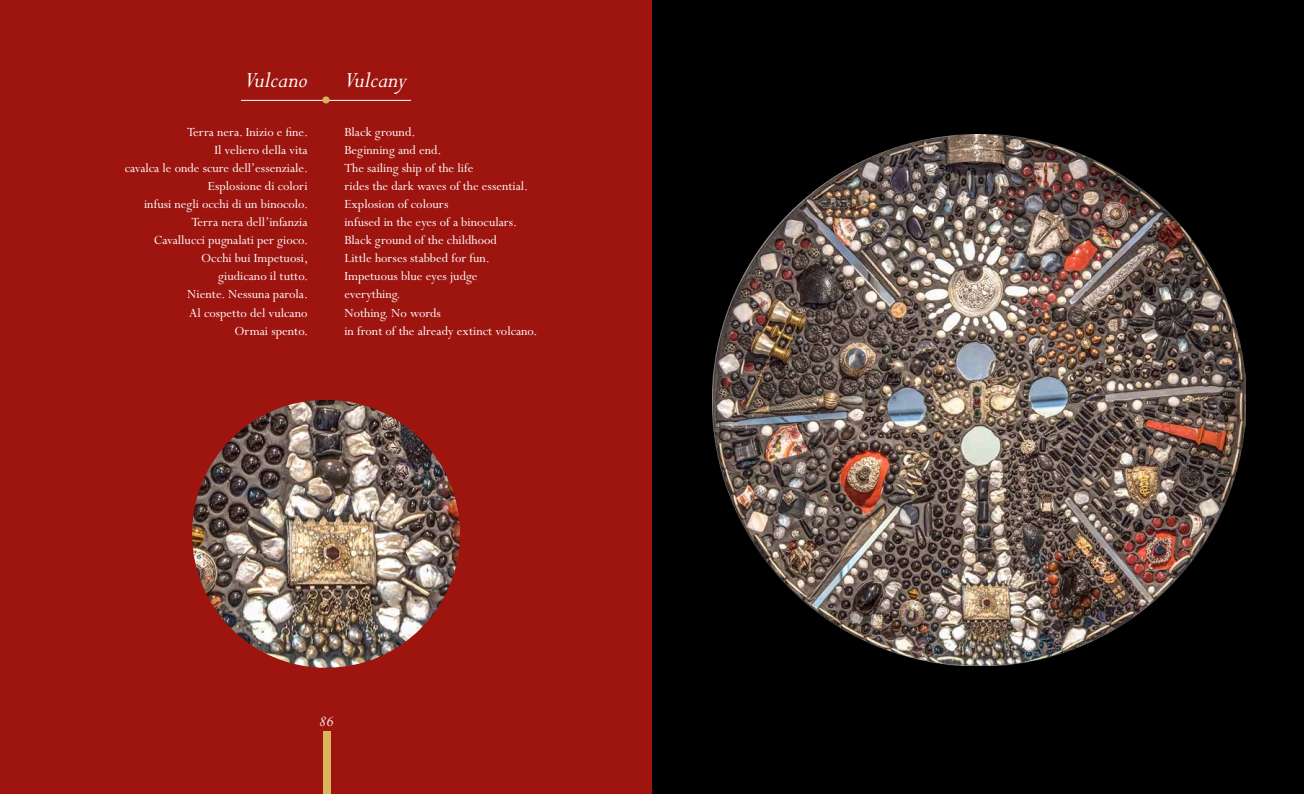
<style>
.page{position:relative;width:1304px;height:794px;background:#fff}
.page>*{position:absolute;margin:0;border:0;box-sizing:border-box;transform-origin:0 0}
.t1{font:italic 25px "Perpetua Std";color:#fff}
.t2{font:italic 16px "Perpetua Std";color:#fff}
.t3{font:14px/18px "Perpetua Std";color:#fff;text-align:right}
</style>
<div class="page">
<div style="left:0;top:0;width:652px;height:794px;background:#9e1510"></div>
<div style="left:324px;top:731px;width:7px;height:63px;background:#d8b55d"></div>
<div style="left:652px;top:0;width:652px;height:794px;background:#000"></div>
<img style="left:712px;top:135px;width:534px;height:530px">
<img style="left:192px;top:400px;width:268px;height:268px;border-radius:134px">
<hr style="left:241px;top:100px;width:170px;height:1px;background:#fff">
<div style="left:322px;top:96px;width:8px;height:7px;background:#d8b55d;border-radius:50%"></div>
<h1 class="t1" style="left:245px;top:67px;width:65px">Vulcano</h1>
<p class="t3" style="left:125px;top:124px;width:185px">Terra nera. Inizio e fine.<br>Il veliero della vita<br>cavalca le onde scure dell’essenziale.<br>Esplosione di colori<br>infusi negli occhi di un binocolo.<br>Terra nera dell’infanzia<br>Cavallucci pugnalati per gioco.<br>Occhi bui Impetuosi,<br>giudicano il tutto.<br>Niente. Nessuna parola.<br>Al cospetto del vulcano<br>Ormai spento.</p>
<h1 class="t1" style="left:344px;top:67px;width:64px">Vulcany</h1>
<p class="t3" style="left:344px;top:124px;width:194px;text-align:left">Black ground.<br>Beginning and end.<br>The sailing ship of the life<br>rides the dark waves of the essential.<br>Explosion of colours<br>infused in the eyes of a binoculars.<br>Black ground of the childhood<br>Little horses stabbed for fun.<br>Impetuous blue eyes judge<br>everything.<br>Nothing. No words<br>in front of the already extinct volcano.</p>
<p class="t2" style="left:319px;top:714px;width:16px">86</p>
</div>
